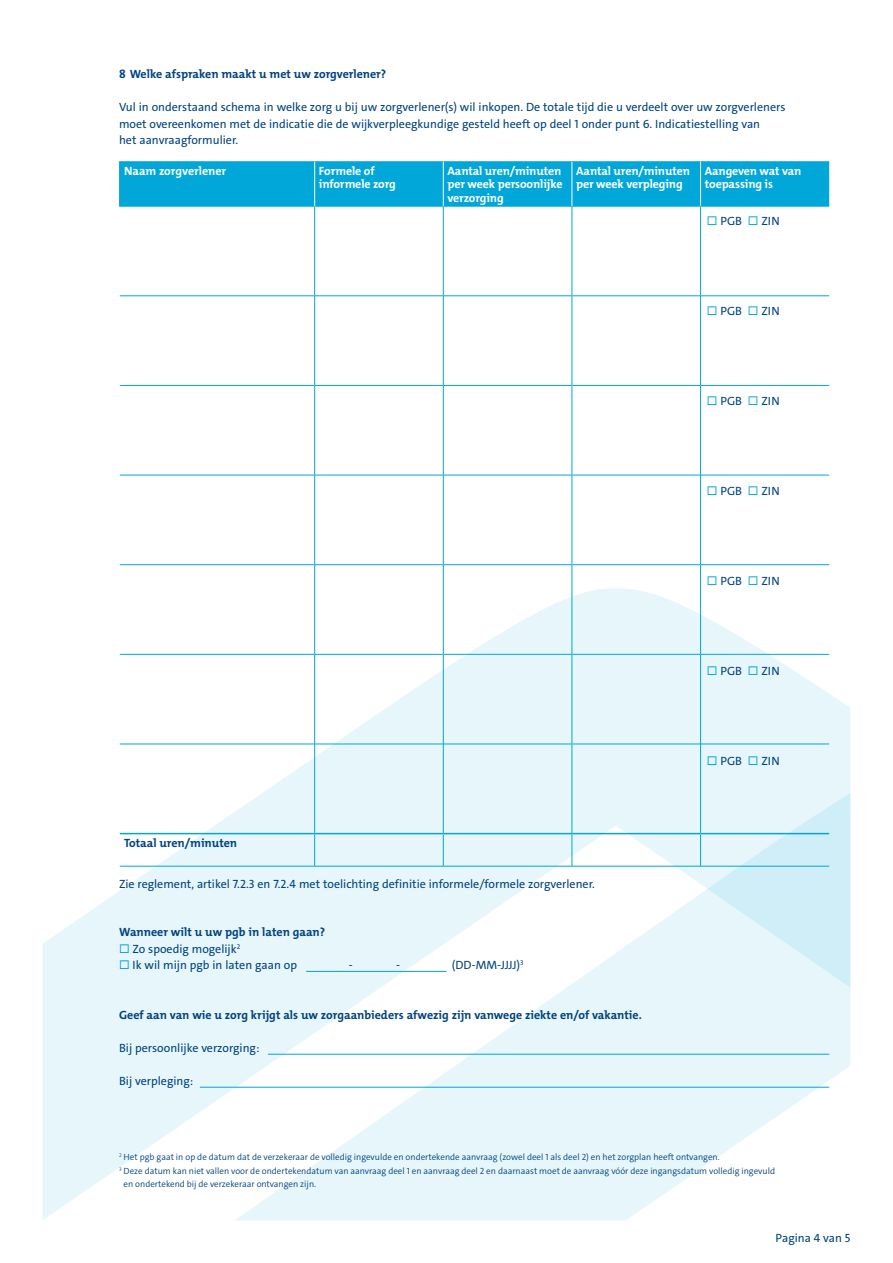
<style>
.page{position:relative;width:893px;height:1263px;background:#fff}
.page>*{position:absolute;margin:0;border:0;box-sizing:border-box;transform-origin:0 0}
.t1{font:12px/16.5px "The Sans C4 s";color:#00427f}
.t2{font:700 12px "The Mix Os F";color:#00427f}
.t3{font:700 12px/13.5px "The Mix Os F";letter-spacing:-.01em;color:#fff}
.t4{font:300 9px "The Sans C4 s";color:#00427f}
.s1{color:#00a7d8}
</style>
<div class="page">
<svg style="left:43px;top:588px;width:807px;height:632px;fill:#e6f6fb"></svg>
<svg style="left:234px;top:793px;width:616px;height:427px;fill:#e6f6fb"></svg>
<div style="left:121px;top:163px;width:708px;height:43px;background:#00a7d8"></div>
<hr style="left:119px;top:162px;width:2px;height:44px;background:#00a7d8">
<hr style="left:119px;top:162px;width:196px;height:1px;background:#00a7d8">
<hr style="left:315px;top:162px;width:128px;height:1px;background:#00a7d8">
<hr style="left:443px;top:162px;width:129px;height:1px;background:#00a7d8">
<hr style="left:572px;top:162px;width:129px;height:1px;background:#00a7d8">
<hr style="left:701px;top:162px;width:128px;height:1px;background:#00a7d8">
<hr style="left:119px;top:206px;width:196px;height:1px;background:#00a7d8">
<hr style="left:315px;top:206px;width:128px;height:1px;background:#00a7d8">
<hr style="left:443px;top:206px;width:129px;height:1px;background:#00a7d8">
<hr style="left:572px;top:206px;width:129px;height:1px;background:#00a7d8">
<hr style="left:120px;top:296px;width:194px;height:1px;background:#00a7d8">
<hr style="left:315px;top:296px;width:128px;height:1px;background:#00a7d8">
<hr style="left:444px;top:296px;width:128px;height:1px;background:#00a7d8">
<hr style="left:572px;top:296px;width:128px;height:1px;background:#00a7d8">
<hr style="left:701px;top:296px;width:128px;height:1px;background:#00a7d8">
<hr style="left:120px;top:385px;width:194px;height:1px;background:#00a7d8">
<hr style="left:315px;top:385px;width:128px;height:1px;background:#00a7d8">
<hr style="left:444px;top:385px;width:128px;height:1px;background:#00a7d8">
<hr style="left:572px;top:385px;width:128px;height:1px;background:#00a7d8">
<hr style="left:701px;top:385px;width:128px;height:1px;background:#00a7d8">
<hr style="left:120px;top:475px;width:194px;height:1px;background:#00a7d8">
<hr style="left:315px;top:475px;width:128px;height:1px;background:#00a7d8">
<hr style="left:444px;top:475px;width:128px;height:1px;background:#00a7d8">
<hr style="left:572px;top:475px;width:128px;height:1px;background:#00a7d8">
<hr style="left:701px;top:475px;width:128px;height:1px;background:#00a7d8">
<hr style="left:120px;top:564px;width:194px;height:1px;background:#00a7d8">
<hr style="left:315px;top:564px;width:128px;height:1px;background:#00a7d8">
<hr style="left:444px;top:564px;width:128px;height:1px;background:#00a7d8">
<hr style="left:572px;top:564px;width:128px;height:1px;background:#00a7d8">
<hr style="left:701px;top:564px;width:128px;height:1px;background:#00a7d8">
<hr style="left:120px;top:654px;width:194px;height:1px;background:#00a7d8">
<hr style="left:315px;top:654px;width:128px;height:1px;background:#00a7d8">
<hr style="left:444px;top:654px;width:128px;height:1px;background:#00a7d8">
<hr style="left:572px;top:654px;width:128px;height:1px;background:#00a7d8">
<hr style="left:701px;top:654px;width:128px;height:1px;background:#00a7d8">
<hr style="left:120px;top:744px;width:194px;height:1px;background:#00a7d8">
<hr style="left:315px;top:744px;width:128px;height:1px;background:#00a7d8">
<hr style="left:444px;top:744px;width:128px;height:1px;background:#00a7d8">
<hr style="left:572px;top:744px;width:128px;height:1px;background:#00a7d8">
<hr style="left:701px;top:744px;width:128px;height:1px;background:#00a7d8">
<hr style="left:120px;top:866px;width:195px;height:1px;background:#00a7d8">
<hr style="left:315px;top:866px;width:128px;height:1px;background:#00a7d8">
<hr style="left:443px;top:866px;width:129px;height:1px;background:#00a7d8">
<hr style="left:572px;top:866px;width:129px;height:1px;background:#00a7d8">
<hr style="left:701px;top:866px;width:128px;height:1px;background:#00a7d8">
<hr style="left:314px;top:162px;width:1px;height:44px;background:#fff">
<hr style="left:443px;top:162px;width:1px;height:44px;background:#fff">
<hr style="left:572px;top:162px;width:1px;height:44px;background:#fff">
<hr style="left:700px;top:162px;width:1px;height:44px;background:#fff">
<hr style="left:314px;top:206px;width:1px;height:90px;background:#00a7d8">
<hr style="left:443px;top:206px;width:1px;height:90px;background:#00a7d8">
<hr style="left:572px;top:206px;width:1px;height:90px;background:#00a7d8">
<hr style="left:700px;top:206px;width:1px;height:90px;background:#00a7d8">
<hr style="left:314px;top:296px;width:1px;height:89px;background:#00a7d8">
<hr style="left:443px;top:296px;width:1px;height:89px;background:#00a7d8">
<hr style="left:572px;top:296px;width:1px;height:89px;background:#00a7d8">
<hr style="left:700px;top:296px;width:1px;height:89px;background:#00a7d8">
<hr style="left:314px;top:385px;width:1px;height:90px;background:#00a7d8">
<hr style="left:443px;top:385px;width:1px;height:90px;background:#00a7d8">
<hr style="left:572px;top:385px;width:1px;height:90px;background:#00a7d8">
<hr style="left:700px;top:385px;width:1px;height:90px;background:#00a7d8">
<hr style="left:314px;top:475px;width:1px;height:90px;background:#00a7d8">
<hr style="left:443px;top:475px;width:1px;height:90px;background:#00a7d8">
<hr style="left:572px;top:475px;width:1px;height:90px;background:#00a7d8">
<hr style="left:700px;top:475px;width:1px;height:90px;background:#00a7d8">
<hr style="left:314px;top:565px;width:1px;height:89px;background:#00a7d8">
<hr style="left:443px;top:565px;width:1px;height:89px;background:#00a7d8">
<hr style="left:572px;top:565px;width:1px;height:89px;background:#00a7d8">
<hr style="left:700px;top:565px;width:1px;height:89px;background:#00a7d8">
<hr style="left:314px;top:654px;width:1px;height:90px;background:#00a7d8">
<hr style="left:443px;top:654px;width:1px;height:90px;background:#00a7d8">
<hr style="left:572px;top:654px;width:1px;height:90px;background:#00a7d8">
<hr style="left:700px;top:654px;width:1px;height:90px;background:#00a7d8">
<hr style="left:314px;top:744px;width:1px;height:89px;background:#00a7d8">
<hr style="left:443px;top:744px;width:1px;height:89px;background:#00a7d8">
<hr style="left:572px;top:744px;width:1px;height:89px;background:#00a7d8">
<hr style="left:700px;top:744px;width:1px;height:89px;background:#00a7d8">
<hr style="left:314px;top:834px;width:1px;height:32px;background:#00a7d8">
<hr style="left:443px;top:834px;width:1px;height:32px;background:#00a7d8">
<hr style="left:572px;top:834px;width:1px;height:32px;background:#00a7d8">
<hr style="left:700px;top:834px;width:1px;height:32px;background:#00a7d8">
<hr style="left:120px;top:833px;width:195px;height:1px;background:#00a7d8">
<hr style="left:315px;top:833px;width:128px;height:1px;background:#00a7d8">
<hr style="left:443px;top:833px;width:129px;height:1px;background:#00a7d8">
<hr style="left:572px;top:833px;width:129px;height:1px;background:#00a7d8">
<hr style="left:701px;top:833px;width:128px;height:1px;background:#00a7d8">
<hr style="left:701px;top:206px;width:128px;height:1px;background:#00a7d8">
<hr style="left:306px;top:971px;width:140px;height:1px;background:#009fe3">
<hr style="left:268px;top:1054px;width:561px;height:1px;background:#00a7d8">
<hr style="left:200px;top:1087px;width:629px;height:1px;background:#00a7d8">
<p class="t2" style="left:119px;top:66px;width:269px">8 Welke afspraken maakt u met uw zorgverlener?</p>
<p class="t1" style="left:119px;top:99px;width:668px">Vul in onderstaand schema in welke zorg u bij uw zorgverlener(s) wil inkopen. De totale tijd die u verdeelt over uw zorgverleners moet overeenkomen met de indicatie die de wijkverpleegkundige gesteld heeft op deel 1 onder punt 6. Indicatiestelling van<br>het aanvraagformulier.</p>
<p class="t3" style="left:124px;top:164px;width:104px">Naam zorgverlener</p>
<p class="t3" style="left:319px;top:164px;width:78px">Formele of informele zorg</p>
<p class="t3" style="left:448px;top:164px;width:117px;text-align:justify">Aantal uren/minuten per week persoonlijke verzorging</p>
<p class="t3" style="left:576px;top:164px;width:115px">Aantal uren/minuten per week verpleging</p>
<p class="t3" style="left:705px;top:164px;width:98px">Aangeven wat van toepassing is</p>
<p class="t1" style="left:707px;top:213px;width:74px"><span class="s1">◻</span> PGB <span class="s1">◻</span> ZIN</p>
<p class="t1" style="left:707px;top:303px;width:74px"><span class="s1">◻</span> PGB <span class="s1">◻</span> ZIN</p>
<p class="t1" style="left:707px;top:393px;width:74px"><span class="s1">◻</span> PGB <span class="s1">◻</span> ZIN</p>
<p class="t1" style="left:707px;top:483px;width:74px"><span class="s1">◻</span> PGB <span class="s1">◻</span> ZIN</p>
<p class="t1" style="left:707px;top:573px;width:74px"><span class="s1">◻</span> PGB <span class="s1">◻</span> ZIN</p>
<p class="t1" style="left:707px;top:663px;width:74px"><span class="s1">◻</span> PGB <span class="s1">◻</span> ZIN</p>
<p class="t2" style="left:124px;top:835px;width:115px">Totaal uren/minuten</p>
<p class="t1" style="left:119px;top:875px;width:477px">Zie reglement, artikel 7.2.3 en 7.2.4 met toelichting definitie informele/formele zorgverlener.</p>
<p class="t2" style="left:119px;top:924px;width:208px">Wanneer wilt u uw pgb in laten gaan?</p>
<p class="t1" style="left:119px;top:940px;width:123px"><span class="s1">◻</span> Zo spoedig mogelijk<sup>2</sup></p>
<p class="t1" style="left:119px;top:957px;width:179px"><span class="s1">◻</span> Ik wil mijn pgb in laten gaan op</p>
<p class="t1" style="left:349px;top:957px;width:5px">-</p>
<p class="t1" style="left:396px;top:957px;width:5px">-</p>
<p class="t1" style="left:452px;top:957px;width:73px">(DD-MM-JJJJ)<sup>3</sup></p>
<p class="t2" style="left:119px;top:1007px;width:524px">Geef aan van wie u zorg krijgt als uw zorgaanbieders afwezig zijn vanwege ziekte en/of vakantie.</p>
<p class="t1" style="left:119px;top:1040px;width:142px">Bij persoonlijke verzorging:</p>
<p class="t1" style="left:119px;top:1073px;width:76px">Bij verpleging:</p>
<p class="t1" style="left:707px;top:753px;width:74px"><span class="s1">◻</span> PGB <span class="s1">◻</span> ZIN</p>
<p class="t4" style="left:119px;top:1151px;width:602px"><sup>2</sup> Het pgb gaat in op de datum dat de verzekeraar de volledig ingevulde en ondertekende aanvraag (zowel deel 1 als deel 2) en het zorgplan heeft ontvangen.</p>
<p class="t4" style="left:119px;top:1165px;width:657px"><sup>3</sup> Deze datum kan niet vallen voor de ondertekendatum van aanvraag deel 1 en aanvraag deel 2 en daarnaast moet de aanvraag vóór deze ingangsdatum volledig ingevuld</p>
<p class="t4" style="left:124px;top:1178px;width:194px">en ondertekend bij de verzekeraar ontvangen zijn.</p>
<p class="t1" style="left:776px;top:1229px;width:76px">Pagina 4 van 5</p>
</div>
